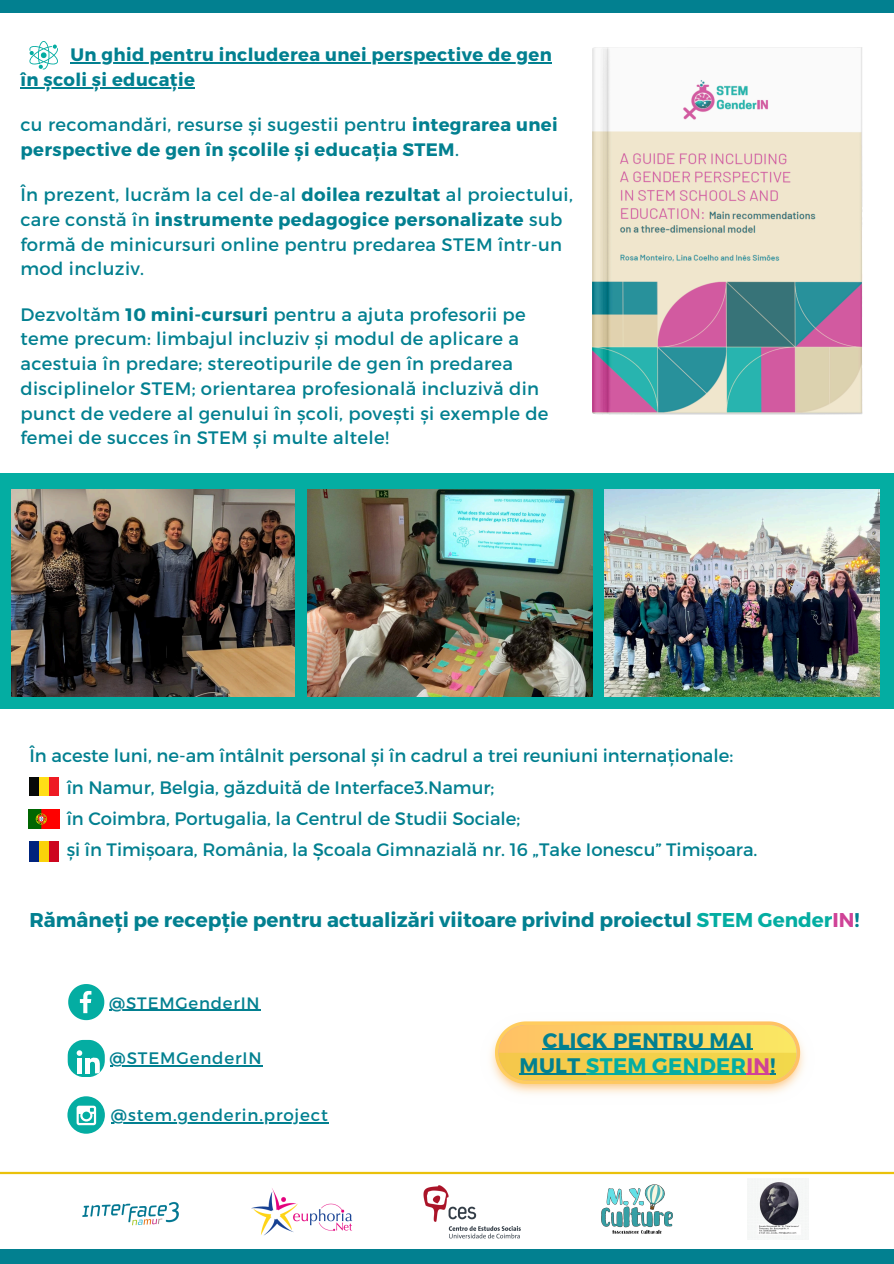
<style>
.page{position:relative;width:894px;height:1264px;background:#fff}
.page>*{position:absolute;margin:0;border:0;box-sizing:border-box;transform-origin:0 0}
.t1{font:700 21px/24.8px "Montserrat";letter-spacing:.02em;color:#028090;text-align:center}
.t2{font:700 19.95px "Montserrat";color:#028090}
.t3{font:18px/24.8px "Montserrat";letter-spacing:.02em;color:#028090}
.t4{font:18px "Montserrat";color:#028090}
.t5{font:700 18px "Montserrat";letter-spacing:.02em;color:#028090}
.t6{font:16.65px "Montserrat";letter-spacing:.05em;color:#028090}
.t7{font:16.5px "Montserrat";letter-spacing:.05em;color:#028090}
.s1{font-weight:700}
.s2{font-weight:400}
.s3{color:#04ada2}
.s4{color:#cf4397}
</style>
<div class="page">
<div style="left:0;top:0;width:893px;height:12px;background:#028090"></div>
<div style="left:0;top:1249px;width:893px;height:14px;background:#028090"></div>
<hr style="left:0;top:1171px;width:893px;height:3px;background:#eac10b">
<img style="left:82px;top:1202px;width:97px;height:24px">
<img style="left:423px;top:1185px;width:98px;height:54px">
<img style="left:601px;top:1184px;width:72px;height:50px">
<img style="left:747px;top:1178px;width:61px;height:61px">
<img style="left:251px;top:1188px;width:102px;height:48px">
<hr style="left:70px;top:63px;width:482px;height:1px;background:#028090">
<hr style="left:20px;top:87px;width:175px;height:1px;background:#028090">
<img style="left:592px;top:48px;width:270px;height:366px">
<svg style="left:29px;top:41px;width:29px;height:28px"></svg>
<img style="left:490px;top:1041px;width:315px;height:53px">
<div style="left:0;top:473px;width:893px;height:235px;background:#04ada2"></div>
<img style="left:12px;top:489px;width:282px;height:207px">
<img style="left:307px;top:489px;width:285px;height:207px">
<img style="left:604px;top:489px;width:275px;height:207px">
<svg style="left:495px;top:1021px;width:304px;height:62px;background:#ecce62"></svg>
<svg style="left:68px;top:984px;width:36px;height:36px"></svg>
<div style="left:67px;top:1096px;width:38px;height:37px;background:#04ada2;border-radius:50%"></div>
<svg style="left:77px;top:1105px;width:19px;height:20px"></svg>
<svg style="left:67px;top:1039px;width:38px;height:37px"></svg>
<svg style="left:77px;top:1050px;width:23px;height:23px"></svg>
<hr style="left:109px;top:1009px;width:151px;height:1px;background:#028090">
<hr style="left:111px;top:1121px;width:217px;height:2px;background:#028090">
<hr style="left:110px;top:1065px;width:152px;height:1px;background:#028090">
<div style="left:29px;top:777px;width:10px;height:18px;background:#070908"></div>
<div style="left:49px;top:777px;width:10px;height:18px;background:#ee1b24"></div>
<div style="left:39px;top:777px;width:10px;height:18px;background:#ffde16"></div>
<img style="left:29px;top:809px;width:30px;height:19px">
<img style="left:29px;top:841px;width:30px;height:20px">
<h3 class="t5" style="left:70px;top:43px;width:483px">Un ghid pentru includerea unei perspective de gen</h3>
<p class="t5" style="left:20px;top:68px;width:176px">în școli și educație</p>
<p class="t3" style="left:20px;top:112px;width:538px">cu recomandări, resurse și sugestii pentru <span class="s1">integrarea unei</span></p>
<p class="t5" style="left:20px;top:138px;width:440px">perspective de gen în școlile și educația STEM<span class="s2">.</span></p>
<p class="t3" style="left:20px;top:181px;width:554px">În prezent, lucrăm la cel de-al <span class="s1">doilea rezultat</span> al proiectului, care constă în <span class="s1">instrumente pedagogice personalizate</span> sub formă de minicursuri online pentru predarea STEM într-un mod incluziv.</p>
<p class="t3" style="left:20px;top:301px;width:529px">Dezvoltăm <span class="s1">10 mini-cursuri</span> pentru a ajuta profesorii pe teme precum: limbajul incluziv și modul de aplicare a acestuia în predare; stereotipurile de gen în predarea disciplinelor STEM; orientarea profesională incluzivă din punct de vedere al genului în școli, povești și exemple de femei de succes în STEM și multe altele!</p>
<p class="t4" style="left:29px;top:744px;width:705px">În aceste luni, ne-am întâlnit personal și în cadrul a trei reuniuni internaționale:</p>
<p class="t4" style="left:67px;top:775px;width:429px">în Namur, Belgia, găzduită de Interface3.Namur;</p>
<p class="t4" style="left:67px;top:806px;width:455px">în Coimbra, Portugalia, la Centrul de Studii Sociale;</p>
<h2 class="t4" style="left:67px;top:838px;width:692px">și în Timișoara, România, la Școala Gimnazială nr. 16 „Take Ionescu” Timișoara.</h2>
<p class="t2" style="left:29px;top:907px;width:831px">Rămâneți pe recepție pentru actualizări viitoare privind proiectul <span class="s3">STEM Gender</span><span class="s4">IN</span>!</p>
<p class="t7" style="left:109px;top:992px;width:152px">@STEMGenderIN</p>
<p class="t6" style="left:110px;top:1047px;width:153px">@STEMGenderIN</p>
<p class="t6" style="left:111px;top:1103px;width:218px">@stem.genderin.project</p>
<p class="t1" style="left:519px;top:1026px;width:257px">CLICK PENTRU MAI<br>MULT <span class="s3">STEM GENDER</span><span class="s4">IN</span>!</p>
</div>
